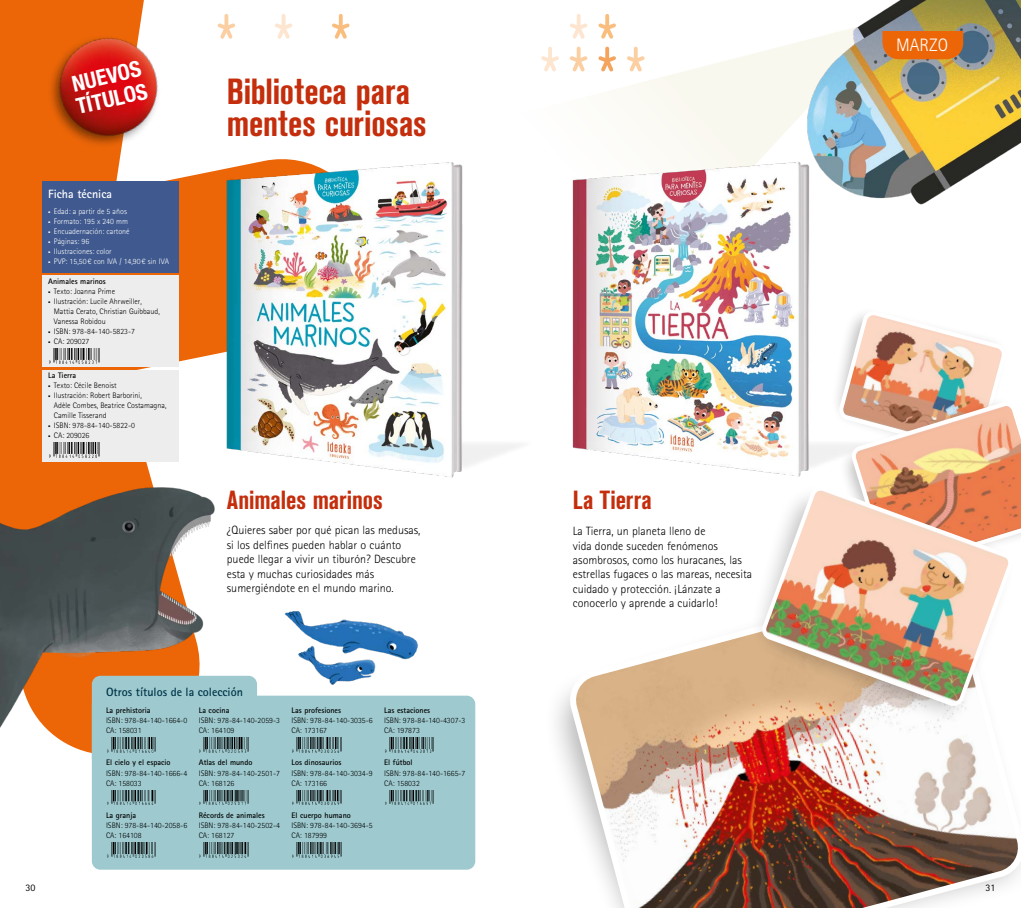
<style>
.page{position:relative;width:1021px;height:908px;background:#fff}
.page>*{position:absolute;margin:0;border:0;box-sizing:border-box;transform-origin:0 0}
.t1{font:700 condensed 36px/32px "Akzidenz Grotesk BQ";letter-spacing:-.005em;color:#c42e0c}
.t2{font:700 condensed 26px "Akzidenz Grotesk BQ";color:#c42e0c}
.t3{font:700 condensed 22px/23px "Helvetica Neue LT Std";color:#fff}
.t4{font:300 18px "Rotis Sans Serif Std";color:#fff}
.t5{font:300 12px/14.4px "Rotis Sans Serif Std";color:#000}
.t6{font:700 12px "Rotis Sans Serif Std";color:#003549}
.t7{font:700 12px "Rotis Sans Serif Std";color:#fff}
.t8{font:10px "Rotis Sans Serif Std";color:#000}
.t9{font:300 8px/10px "Rotis Sans Serif Std";color:#000}
.t10{font:700 8px "Rotis Sans Serif Std";color:#000}
.t11{font:300 8px "Rotis Sans Serif Std";color:#fff}
.s1{font-size:5px}
</style>
<div class="page">
<svg style="left:545px;top:25px;width:227px;height:97px"></svg>
<img style="left:772px;top:0;width:248px;height:205px">
<svg style="left:0;top:0;width:293px;height:481px;fill:#ec6608"></svg>
<svg style="left:332px;top:14px;width:18px;height:25px"></svg>
<svg style="left:217px;top:14px;width:18px;height:25px"></svg>
<svg style="left:274px;top:14px;width:18px;height:25px"></svg>
<svg style="left:569px;top:14px;width:18px;height:25px"></svg>
<svg style="left:598px;top:14px;width:18px;height:25px"></svg>
<svg style="left:541px;top:47px;width:18px;height:24px"></svg>
<svg style="left:598px;top:47px;width:18px;height:24px"></svg>
<svg style="left:626px;top:47px;width:18px;height:24px"></svg>
<svg style="left:569px;top:47px;width:18px;height:24px"></svg>
<div style="left:882px;top:31px;width:81px;height:28px;background:#ec6608"></div>
<div style="left:92px;top:695px;width:383px;height:174px;background:#9ecacf;border-radius:9px"></div>
<img style="left:245px;top:737px;width:4px;height:15px">
<img style="left:199px;top:790px;width:50px;height:14px">
<img style="left:199px;top:842px;width:50px;height:14px">
<img style="left:292px;top:737px;width:50px;height:15px">
<img style="left:292px;top:790px;width:50px;height:14px">
<img style="left:292px;top:842px;width:50px;height:15px">
<img style="left:384px;top:737px;width:50px;height:15px">
<img style="left:385px;top:790px;width:49px;height:14px">
<img style="left:107px;top:790px;width:49px;height:14px">
<img style="left:107px;top:842px;width:49px;height:14px">
<img style="left:284px;top:611px;width:134px;height:74px">
<img style="left:572px;top:122px;width:264px;height:355px">
<img style="left:570px;top:581px;width:450px;height:326px">
<div style="left:43px;top:370px;width:136px;height:91px;background:#ededed"></div>
<img style="left:49px;top:442px;width:51px;height:15px">
<div style="left:43px;top:181px;width:136px;height:92px;background:#405a8f"></div>
<div style="left:43px;top:275px;width:136px;height:92px;background:#ededed"></div>
<img style="left:49px;top:348px;width:51px;height:15px">
<img style="left:185px;top:123px;width:304px;height:358px">
<div style="left:830px;top:306px;width:177px;height:156px;background:#000;opacity:.25"></div>
<svg style="left:835px;top:308px;width:185px;height:264px"></svg>
<div style="left:749px;top:484px;width:266px;height:241px;background:#000;opacity:.25"></div>
<img style="left:758px;top:483px;width:258px;height:226px">
<img style="left:23px;top:0;width:168px;height:168px">
<img style="left:0;top:481px;width:245px;height:280px">
<h3 class="t3" style="left:69px;top:73px;width:74px;rotate:-13deg">NUEVOS<br>TÍTULOS</h3>
<h3 class="t7" style="left:48px;top:187px;width:65px">Ficha técnica</h3>
<p class="t11" style="left:48px;top:207px;width:80px"><span class="s1">•</span> Edad: a partir de 5 años</p>
<p class="t11" style="left:48px;top:217px;width:81px"><span class="s1">•</span> Formato: 195 x 240 mm</p>
<p class="t11" style="left:48px;top:227px;width:83px"><span class="s1">•</span> Encuadernación: cartoné</p>
<p class="t11" style="left:48px;top:237px;width:42px"><span class="s1">•</span> Páginas: 96</p>
<p class="t11" style="left:48px;top:247px;width:65px"><span class="s1">•</span> Ilustraciones: color</p>
<p class="t11" style="left:48px;top:257px;width:122px"><span class="s1">•</span> PVP: 15,50€ con IVA / 14,90€ sin IVA</p>
<p class="t10" style="left:48px;top:276px;width:59px">Animales marinos</p>
<p class="t9" style="left:48px;top:286px;width:69px"><span class="s1">•</span> Texto: Joanna Prime</p>
<p class="t9" style="left:54px;top:296px;width:107px;text-indent:-6px"><span class="s1">•</span> Ilustración: Lucile Ahrweiller,<br>Mattia Cerato, Christian Guibbaud,<br>Vanessa Robidou</p>
<p class="t9" style="left:48px;top:326px;width:88px"><span class="s1">•</span> ISBN: 978-84-140-5823-7</p>
<p class="t9" style="left:48px;top:336px;width:43px"><span class="s1">•</span> CA: 209027</p>
<p class="t10" style="left:48px;top:370px;width:30px">La Tierra</p>
<p class="t9" style="left:48px;top:380px;width:70px"><span class="s1">•</span> Texto: Cécile Benoist</p>
<p class="t9" style="left:54px;top:390px;width:114px;text-indent:-6px"><span class="s1">•</span> Ilustración: Robert Barborini,<br>Adèle Combes, Beatrice Costamagna,<br>Camille Tisserand</p>
<p class="t9" style="left:48px;top:420px;width:88px"><span class="s1">•</span> ISBN: 978-84-140-5822-0</p>
<p class="t9" style="left:48px;top:430px;width:43px"><span class="s1">•</span> CA: 209026</p>
<h1 class="t1" style="left:227px;top:76px;width:201px">Biblioteca para mentes curiosas</h1>
<h2 class="t2" style="left:227px;top:484px;width:157px">Animales marinos</h2>
<h3 class="t5" style="left:227px;top:523px;width:195px">¿Quieres saber por qué pican las medusas, si los delfines pueden hablar o cuánto puede llegar a vivir un tiburón? Descubre esta y muchas curiosidades más sumergiéndote en el mundo marino.</h3>
<h3 class="t6" style="left:106px;top:683px;width:138px">Otros títulos de la colección</h3>
<p class="t10" style="left:106px;top:705px;width:46px">La prehistoria</p>
<p class="t9" style="left:106px;top:715px;width:83px">ISBN: 978-84-140-1664-0<br>CA: 158031</p>
<p class="t10" style="left:106px;top:757px;width:66px">El cielo y el espacio</p>
<p class="t9" style="left:106px;top:767px;width:83px">ISBN: 978-84-140-1666-4<br>CA: 158033</p>
<p class="t10" style="left:106px;top:809px;width:32px">La granja</p>
<p class="t9" style="left:106px;top:819px;width:83px">ISBN: 978-84-140-2058-6<br>CA: 164108</p>
<p class="t10" style="left:199px;top:705px;width:32px">La cocina</p>
<p class="t9" style="left:199px;top:715px;width:83px">ISBN: 978-84-140-2059-3<br>CA: 164109</p>
<p class="t10" style="left:199px;top:757px;width:55px">Atlas del mundo</p>
<p class="t9" style="left:199px;top:767px;width:83px">ISBN: 978-84-140-2501-7<br>CA: 168126</p>
<p class="t10" style="left:199px;top:809px;width:67px">Récords de animales</p>
<p class="t9" style="left:199px;top:819px;width:83px">ISBN: 978-84-140-2502-4<br>CA: 168127</p>
<p class="t10" style="left:291px;top:705px;width:51px">Las profesiones</p>
<p class="t9" style="left:291px;top:715px;width:83px">ISBN: 978-84-140-3035-6<br>CA: 173167</p>
<p class="t10" style="left:291px;top:757px;width:51px">Los dinosaurios</p>
<p class="t9" style="left:291px;top:767px;width:83px">ISBN: 978-84-140-3034-9<br>CA: 173166</p>
<p class="t10" style="left:291px;top:809px;width:61px">El cuerpo humano</p>
<p class="t9" style="left:291px;top:819px;width:83px">ISBN: 978-84-140-3694-5<br>CA: 187999</p>
<p class="t10" style="left:384px;top:705px;width:47px">Las estaciones</p>
<p class="t9" style="left:384px;top:715px;width:83px">ISBN: 978-84-140-4307-3<br>CA: 197873</p>
<p class="t10" style="left:384px;top:757px;width:30px">El fútbol</p>
<p class="t9" style="left:384px;top:767px;width:83px">ISBN: 978-84-140-1665-7<br>CA: 158032</p>
<h2 class="t2" style="left:573px;top:485px;width:80px">La Tierra</h2>
<h3 class="t5" style="left:573px;top:523px;width:181px">La Tierra, un planeta lleno de<br>vida donde suceden fenómenos asombrosos, como los huracanes, las estrellas fugaces o las mareas, necesita cuidado y protección. ¡Lánzate a conocerlo y aprende a cuidarlo!</h3>
<h3 class="t4" style="left:896px;top:34px;width:53px">MARZO</h3>
<p class="t8" style="left:26px;top:881px;width:11px">30</p>
<p class="t8" style="left:985px;top:881px;width:11px">31</p>
</div>
